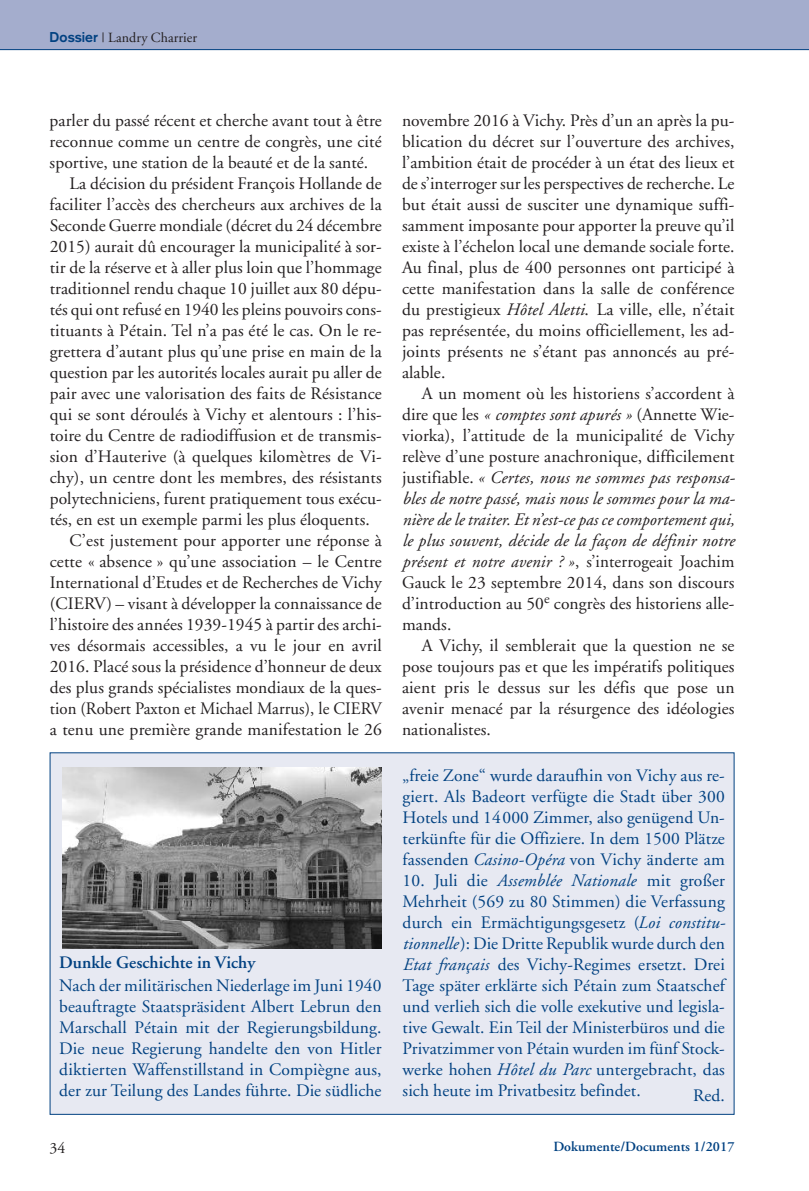
<style>
.page{position:relative;width:809px;height:1191px;background:#fff}
.page>*{position:absolute;margin:0;border:0;box-sizing:border-box;transform-origin:0 0}
.t1{font:17.5px/21px "Adobe Garamond";letter-spacing:.005em;color:#231f20;text-align:justify}
.t2{font:17.5px/21px "Adobe Garamond";letter-spacing:.005em;color:#014181;text-align:justify}
.t3{font:17.5px "Adobe Garamond";letter-spacing:.005em;color:#231f20;scale:.96 1}
.t4{font:600 17.5px "Adobe Garamond";letter-spacing:.005em;color:#014181}
.t5{font:15.75px "Adobe Garamond";color:#231f20}
.t6{font:600 14px "Adobe Garamond";letter-spacing:.005em;color:#014181}
.t7{font:14px "Adobe Garamond";letter-spacing:.005em;color:#231f20}
.s1{font-family:"Akzidenz Grotesk";font-weight:700;color:#014181}
.s2{font-style:italic}
</style>
<div class="page">
<div style="left:0;top:0;width:809px;height:50px;background:#a4adcd"></div>
<hr style="left:0;top:49px;width:809px;height:1px;background:#014181">
<div style="left:50px;top:753px;width:683px;height:360px;background:#e7e9f2"></div>
<img style="left:63px;top:767px;width:319px;height:181px">
<p class="t7" style="left:50px;top:32px;width:149px"><span class="s1">Dossier</span> | Landry Charrier</p>
<p class="t1" style="left:50px;top:111px;width:333px">parler du passé récent et cherche avant tout à être</p>
<p class="t1" style="left:50px;top:132px;width:333px">reconnue comme un centre de congrès, une cité</p>
<p class="t1" style="left:50px;top:153px;width:320px">sportive, une station de la beauté et de la santé.</p>
<p class="t1" style="left:69px;top:174px;width:314px">La décision du président François Hollande de</p>
<p class="t1" style="left:50px;top:195px;width:333px">faciliter l’accès des chercheurs aux archives de la</p>
<p class="t1" style="left:50px;top:216px;width:333px">Seconde Guerre mondiale (décret du 24 décembre</p>
<p class="t1" style="left:50px;top:237px;width:333px">2015) aurait dû encourager la municipalité à sor-</p>
<p class="t1" style="left:50px;top:258px;width:333px">tir de la réserve et à aller plus loin que l’hommage</p>
<p class="t1" style="left:50px;top:279px;width:333px">traditionnel rendu chaque 10 juillet aux 80 dépu-</p>
<p class="t1" style="left:50px;top:300px;width:333px">tés qui ont refusé en 1940 les pleins pouvoirs cons-</p>
<p class="t1" style="left:50px;top:321px;width:333px">tituants à Pétain. Tel n’a pas été le cas. On le re-</p>
<p class="t1" style="left:50px;top:342px;width:333px">grettera d’autant plus qu’une prise en main de la</p>
<p class="t1" style="left:50px;top:363px;width:333px">question par les autorités locales aurait pu aller de</p>
<p class="t1" style="left:50px;top:384px;width:333px">pair avec une valorisation des faits de Résistance</p>
<p class="t1" style="left:50px;top:405px;width:333px">qui se sont déroulés à Vichy et alentours : l’his-</p>
<p class="t1" style="left:50px;top:426px;width:333px">toire du Centre de radiodiffusion et de transmis-</p>
<p class="t1" style="left:50px;top:447px;width:333px">sion d’Hauterive (à quelques kilomètres de Vi-</p>
<p class="t1" style="left:50px;top:468px;width:333px">chy), un centre dont les membres, des résistants</p>
<p class="t1" style="left:50px;top:489px;width:333px">polytechniciens, furent pratiquement tous exécu-</p>
<p class="t1" style="left:50px;top:510px;width:321px">tés, en est un exemple parmi les plus éloquents.</p>
<p class="t1" style="left:70px;top:531px;width:314px">C’est justement pour apporter une réponse à</p>
<p class="t1" style="left:50px;top:552px;width:333px">cette « absence » qu’une association – le Centre</p>
<p class="t1" style="left:50px;top:573px;width:333px">International d’Etudes et de Recherches de Vichy</p>
<p class="t1" style="left:50px;top:594px;width:333px">(CIERV) – visant à développer la connaissance de</p>
<p class="t1" style="left:50px;top:615px;width:333px">l’histoire des années 1939-1945 à partir des archi-</p>
<p class="t1" style="left:50px;top:636px;width:333px">ves désormais accessibles, a vu le jour en avril</p>
<p class="t1" style="left:50px;top:657px;width:333px">2016. Placé sous la présidence d’honneur de deux</p>
<p class="t1" style="left:50px;top:678px;width:333px">des plus grands spécialistes mondiaux de la ques-</p>
<p class="t3" style="left:50px;top:701px;width:347px">tion (Robert Paxton et Michael Marrus), le CIERV</p>
<p class="t1" style="left:50px;top:720px;width:333px">a tenu une première grande manifestation le 26</p>
<p class="t4" style="left:59px;top:955px;width:197px">Dunkle Geschichte in Vichy</p>
<p class="t2" style="left:59px;top:976px;width:324px">Nach der militärischen Niederlage im Juni 1940 beauftragte Staatspräsident Albert Lebrun den Marschall Pétain mit der Regierungsbildung.<br>Die neue Regierung handelte den von Hitler diktierten Waffenstillstand in Compiègne aus, der zur Teilung des Landes führte. Die südliche</p>
<p class="t1" style="left:402px;top:111px;width:334px">novembre 2016 à Vichy. Près d’un an après la pu&shy;blication du décret sur l’ouverture des archives, l’ambition était de procéder à un état des lieux et de s’interroger sur les perspectives de recherche. Le but était aussi de susciter une dynamique suffi&shy;samment imposante pour apporter la preuve qu’il existe à l’échelon local une demande sociale forte.<br>Au final, plus de 400 personnes ont participé à cette manifestation dans la salle de conférence du prestigieux <span class="s2">Hôtel Aletti</span>. La ville, elle, n’était pas représentée, du moins officiellement, les ad&shy;joints présents ne s’étant pas annoncés au pré&shy;alable.</p>
<p class="t1" style="left:402px;top:384px;width:335px;text-indent:20px">A un moment où les historiens s’accordent à dire que les <span class="s2">« comptes sont apurés »</span> (Annette Wie&shy;viorka), l’attitude de la municipalité de Vichy relève d’une posture anachronique, difficilement justifiable. <span class="s2">« Certes, nous ne sommes pas responsa&shy;bles de notre passé, mais nous le sommes pour la ma&shy;nière de le traiter. Et n’est-ce pas ce comportement qui, le plus souvent, décide de la façon de définir notre présent et notre avenir ? »</span>, s’interrogeait Joachim Gauck le 23 septembre 2014, dans son discours d’introduction au 50<sup>e</sup> congrès des historiens alle&shy;mands.</p>
<p class="t1" style="left:402px;top:636px;width:334px;text-indent:20px">A Vichy, il semblerait que la question ne se pose toujours pas et que les impératifs politiques aient pris le dessus sur les défis que pose un avenir menacé par la résurgence des idéologies nationalistes.</p>
<p class="t2" style="left:402px;top:766px;width:324px">„freie Zone“ wurde daraufhin von Vichy aus re&shy;giert. Als Badeort verfügte die Stadt über 300<br>Hotels und 14000 Zimmer, also genügend Un&shy;terkünfte für die Offiziere. In dem 1500 Plätze fassenden <span class="s2">Casino-Opéra</span> von Vichy änderte am</p>
<p class="t2" style="left:402px;top:871px;width:324px">10. Juli die <span class="s2">Assemblée Nationale</span> mit großer Mehrheit (569 zu 80 Stimmen) die Verfassung durch ein Ermächtigungsgesetz (<span class="s2">Loi constitu&shy;tionnelle</span>): Die Dritte Republik wurde durch den <span class="s2">Etat français</span> des Vichy-Regimes ersetzt. Drei Tage später erklärte sich Pétain zum Staatschef und verlieh sich die volle exekutive und legisla&shy;tive Gewalt. Ein Teil der Ministerbüros und die Privatzimmer von Pétain wurden im fünf Stock&shy;werke hohen <span class="s2">Hôtel du Parc</span> untergebracht, das sich heute im Privatbesitz befindet.</p>
<p class="t2" style="left:693px;top:1086px;width:33px">Red.</p>
<p class="t5" style="left:50px;top:1141px;width:17px">34</p>
<p class="t6" style="left:553px;top:1141px;width:183px">Dokumente/Documents 1/2017</p>
</div>
